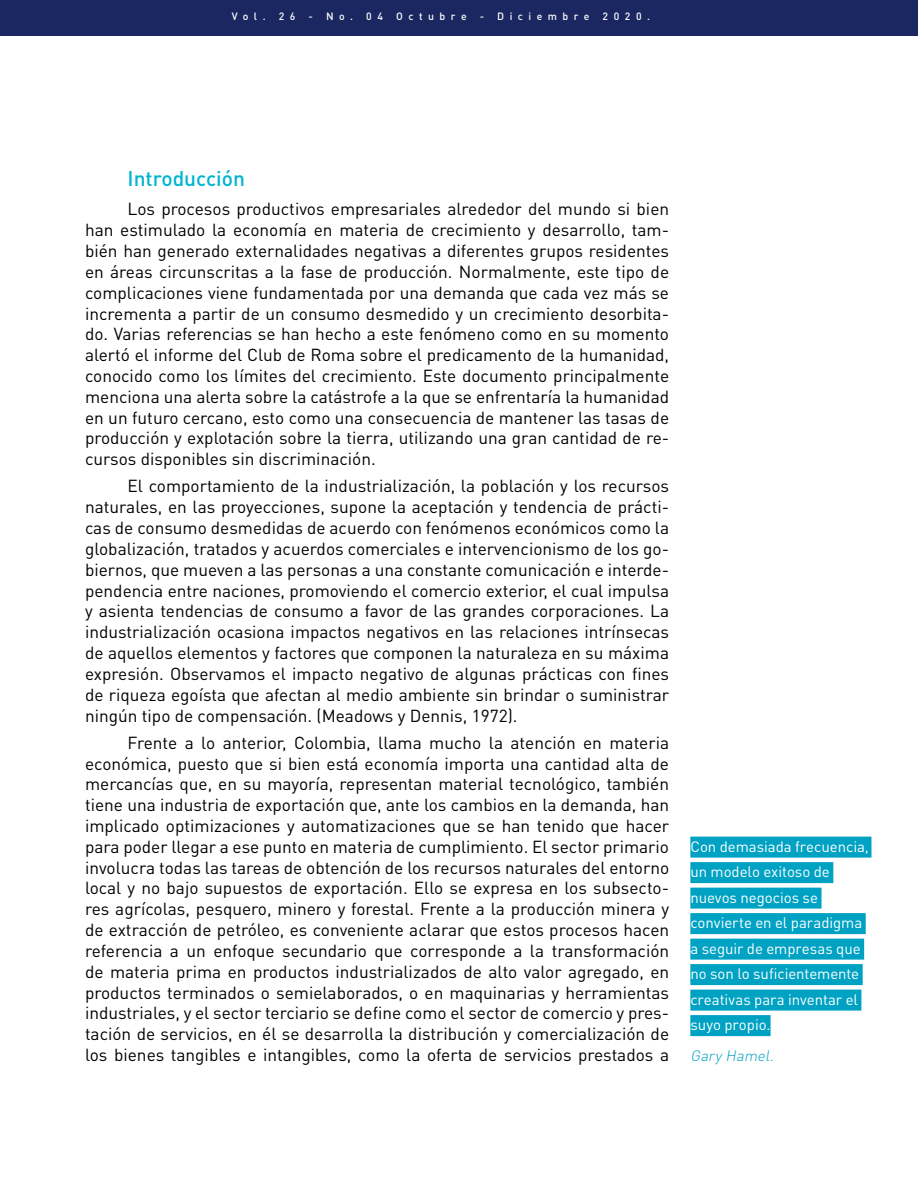
<style>
.page{position:relative;width:918px;height:1188px;background:#fff}
.page>*{position:absolute;margin:0;border:0;box-sizing:border-box;transform-origin:0 0}
.t1{font:500 21px "DIN Pro";color:#00b5d0}
.t2{font:17.25px/20.9px "DIN Pro";color:#000;text-align:justify}
.t3{font:15px/25.5px "DIN Pro";letter-spacing:-.005em;color:#fff}
.t4{font:italic 300 15px "DIN Pro";color:#00a2c4}
.t5{font:500 10.5px "DIN Pro";letter-spacing:.525em;color:#fff}
</style>
<div class="page">
<div style="left:0;top:0;width:918px;height:36px;background:#1a2760"></div>
<div style="left:690px;top:837px;width:181px;height:21px;background:#00a2c4"></div>
<div style="left:690px;top:862px;width:143px;height:21px;background:#00a2c4"></div>
<div style="left:690px;top:888px;width:132px;height:21px;background:#00a2c4"></div>
<div style="left:690px;top:913px;width:176px;height:21px;background:#00a2c4"></div>
<div style="left:690px;top:939px;width:174px;height:21px;background:#00a2c4"></div>
<div style="left:690px;top:964px;width:173px;height:21px;background:#00a2c4"></div>
<div style="left:690px;top:990px;width:171px;height:21px;background:#00a2c4"></div>
<div style="left:690px;top:1015px;width:81px;height:21px;background:#00a2c4"></div>
<p class="t5" style="left:232px;top:9px;width:420px">Vol. 26 - No. 04 Octubre - Diciembre 2020.</p>
<p class="t1" style="left:128px;top:164px;width:119px">Introducción</p>
<p class="t2" style="left:85px;top:198px;width:586px;text-indent:43px">Los procesos productivos empresariales alrededor del mundo si bien han estimulado la economía en materia de crecimiento y desarrollo, tam&shy;bién han generado externalidades negativas a diferentes grupos residentes en áreas circunscritas a la fase de producción. Normalmente, este tipo de complicaciones viene fundamentada por una demanda que cada vez más se incrementa a partir de un consumo desmedido y un crecimiento desorbita&shy;do. Varias referencias se han hecho a este fenómeno como en su momento alertó el informe del Club de Roma sobre el predicamento de la humanidad, conocido como los límites del crecimiento. Este documento principalmente menciona una alerta sobre la catástrofe a la que se enfrentaría la humanidad en un futuro cercano, esto como una consecuencia de mantener las tasas de producción y explotación sobre la tierra, utilizando una gran cantidad de re&shy;cursos disponibles sin discriminación.</p>
<p class="t2" style="left:85px;top:475px;width:586px;text-indent:43px">El comportamiento de la industrialización, la población y los recursos naturales, en las proyecciones, supone la aceptación y tendencia de prácti&shy;cas de consumo desmedidas de acuerdo con fenómenos económicos como la globalización, tratados y acuerdos comerciales e intervencionismo de los go&shy;biernos, que mueven a las personas a una constante comunicación e interde&shy;pendencia entre naciones, promoviendo el comercio exterior, el cual impulsa y asienta tendencias de consumo a favor de las grandes corporaciones. La industrialización ocasiona impactos negativos en las relaciones intrínsecas de aquellos elementos y factores que componen la naturaleza en su máxima expresión. Observamos el impacto negativo de algunas prácticas con fines de riqueza egoísta que afectan al medio ambiente sin brindar o suministrar ningún tipo de compensación. (Meadows y Dennis, 1972).</p>
<p class="t2" style="left:85px;top:731px;width:586px;text-indent:43px">Frente a lo anterior, Colombia, llama mucho la atención en materia económica, puesto que si bien está economía importa una cantidad alta de mercancías que, en su mayoría, representan material tecnológico, también tiene una industria de exportación que, ante los cambios en la demanda, han implicado optimizaciones y automatizaciones que se han tenido que hacer para poder llegar a ese punto en materia de cumplimiento. El sector primario involucra todas las tareas de obtención de los recursos naturales del entorno local y no bajo supuestos de exportación. Ello se expresa en los subsecto&shy;res agrícolas, pesquero, minero y forestal. Frente a la producción minera y de extracción de petróleo, es conveniente aclarar que estos procesos hacen referencia a un enfoque secundario que corresponde a la transformación de materia prima en productos industrializados de alto valor agregado, en productos terminados o semielaborados, o en maquinarias y herramientas industriales, y el sector terciario se define como el sector de comercio y pres&shy;tación de servicios, en él se desarrolla la distribución y comercialización de los bienes tangibles e intangibles, como la oferta de servicios prestados a</p>
<p class="t3" style="left:690px;top:833px;width:180px">Con demasiada frecuencia, un modelo exitoso de nuevos negocios se convierte en el paradigma a seguir de empresas que no son lo suficientemente creativas para inventar el suyo propio.</p>
<p class="t4" style="left:690px;top:1045px;width:88px">Gary Hamel.</p>
</div>
